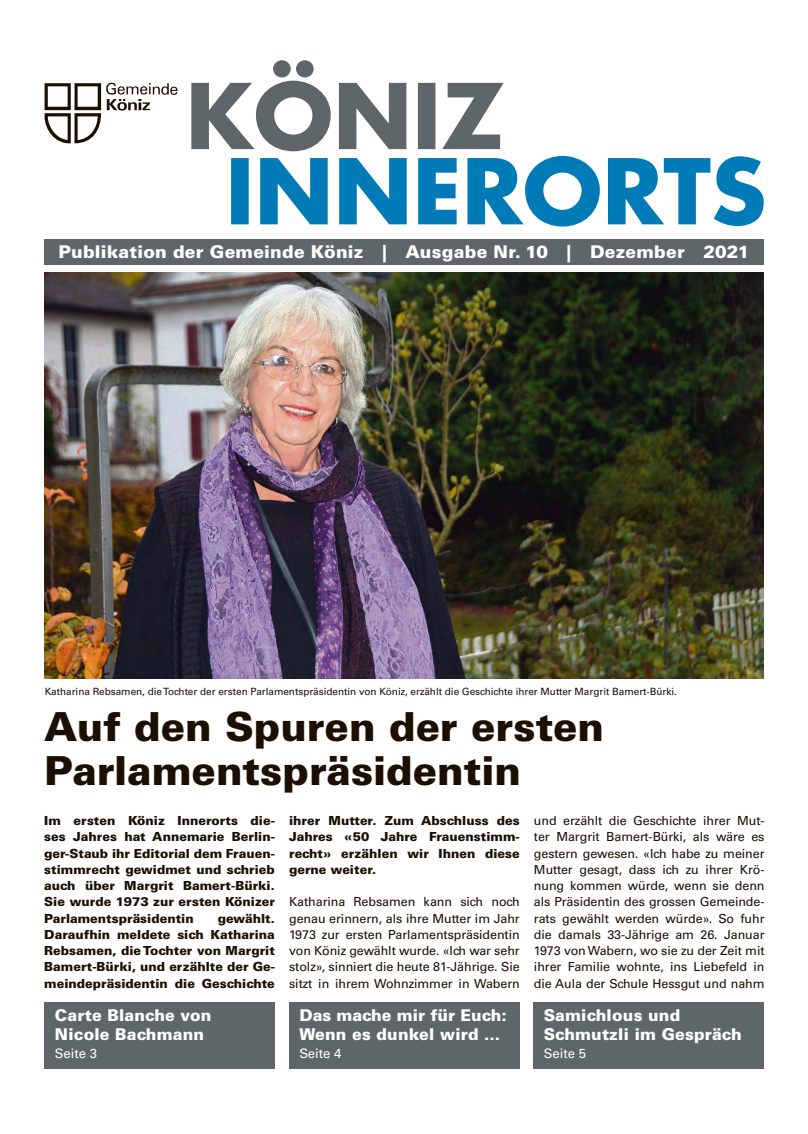
<style>
.page{position:relative;width:808px;height:1134px;background:#fff}
.page>*{position:absolute;margin:0;border:0;box-sizing:border-box;transform-origin:0 0}
.t1{font:900 40px/43.8px "Univers LT Std";letter-spacing:-.005em;color:#1c0f00}
.t2{font:900 17.5px "Univers LT Std";letter-spacing:.01em;color:#fff}
.t3{font:900 16.25px/18.8px "Univers LT Std";letter-spacing:.01em;color:#fff}
.t4{font:13.12px "Univers LT Std";color:#fff}
.t5{font:12.5px/16.2px "Univers LT Std";letter-spacing:-.005em;color:#1c0f00;text-align:justify}
.t6{font:900 12.5px/16.2px "Univers LT Std";color:#1c0f00;text-align:justify}
.t7{font:10px "Univers LT Std";letter-spacing:-.005em;color:#1c0f00}
</style>
<div class="page">
<img style="left:44px;top:273px;width:720px;height:406px">
<svg style="left:45px;top:83px;width:132px;height:60px"></svg>
<svg style="left:191px;top:60px;width:313px;height:91px"></svg>
<svg style="left:231px;top:156px;width:533px;height:71px;fill:#007bb8"></svg>
<div style="left:44px;top:239px;width:720px;height:26px;background:#5f666a"></div>
<div style="left:44px;top:1002px;width:231px;height:67px;background:#5f666a"></div>
<div style="left:289px;top:1002px;width:230px;height:67px;background:#5f666a"></div>
<div style="left:533px;top:1002px;width:231px;height:67px;background:#5f666a"></div>
<h2 class="t2" style="left:58px;top:241px;width:692px">Publikation der Gemeinde Köniz | Ausgabe Nr. 10 | Dezember 2021</h2>
<p class="t7" style="left:45px;top:686px;width:634px">Katharina Rebsamen, die Tochter der ersten Parlamentspräsidentin von Köniz, erzählt die Geschichte ihrer Mutter Margrit Bamert-Bürki.</p>
<h1 class="t1" style="left:44px;top:705px;width:561px">Auf den Spuren der ersten<br>Parlamentspräsidentin</h1>
<p class="t6" style="left:44px;top:812px;width:232px">Im ersten Köniz Innerorts die&shy;ses Jahres hat Annemarie Berlin&shy;ger-Staub ihr Editorial dem Frauen&shy;stimmrecht gewidmet und schrieb auch über Margrit Bamert-Bürki.<br>Sie wurde 1973 zur ersten Könizer Parlamentspräsidentin</p>
<p class="t5" style="left:534px;top:813px;width:232px">und erzählt die Geschichte ihrer Mut&shy;ter Margrit Bamert-Bürki, als wäre es gestern gewesen. «Ich habe zu meiner Mutter gesagt, dass ich zu ihrer Krö&shy;nung kommen würde, wenn sie denn als Präsidentin des grossen Gemeinde&shy;rats gewählt werden würde». So fuhr die damals 33-Jährige am 26. Januar 1973 von Wabern, wo sie zu der Zeit mit ihrer Familie wohnte, ins Liebefeld in die Aula der Schule Hessgut und nahm</p>
<p class="t6" style="left:289px;top:812px;width:232px">ihrer Mutter. Zum Abschluss des Jahres «50 Jahre Frauenstimm&shy;recht» erzählen wir Ihnen diese gerne weiter.</p>
<p class="t5" style="left:289px;top:894px;width:232px">Katharina Rebsamen kann sich noch genau erinnern, als ihre Mutter im Jahr 1973 zur ersten Parlamentspräsidentin von Köniz gewählt wurde. «Ich war sehr stolz», sinniert die heute 81-Jährige. Sie sitzt in ihrem Wohnzimmer in Wabern</p>
<p class="t6" style="left:44px;top:910px;width:232px;text-indent:173px">gewählt.<br>Daraufhin meldete sich Katharina Rebsamen, die Tochter von Margrit Bamert-Bürki, und erzählte der Ge&shy;meindepräsidentin die Geschichte</p>
<h3 class="t3" style="left:55px;top:1005px;width:158px">Carte Blanche von<br>Nicole Bachmann</h3>
<p class="t4" style="left:55px;top:1046px;width:44px">Seite 3</p>
<h3 class="t3" style="left:299px;top:1005px;width:209px">Das mache mir für Euch:<br>Wenn es dunkel wird …</h3>
<p class="t4" style="left:299px;top:1046px;width:44px">Seite 4</p>
<h3 class="t3" style="left:544px;top:1005px;width:199px">Samichlous und<br>Schmutzli im Gespräch</h3>
<p class="t4" style="left:544px;top:1046px;width:44px">Seite 5</p>
</div>
